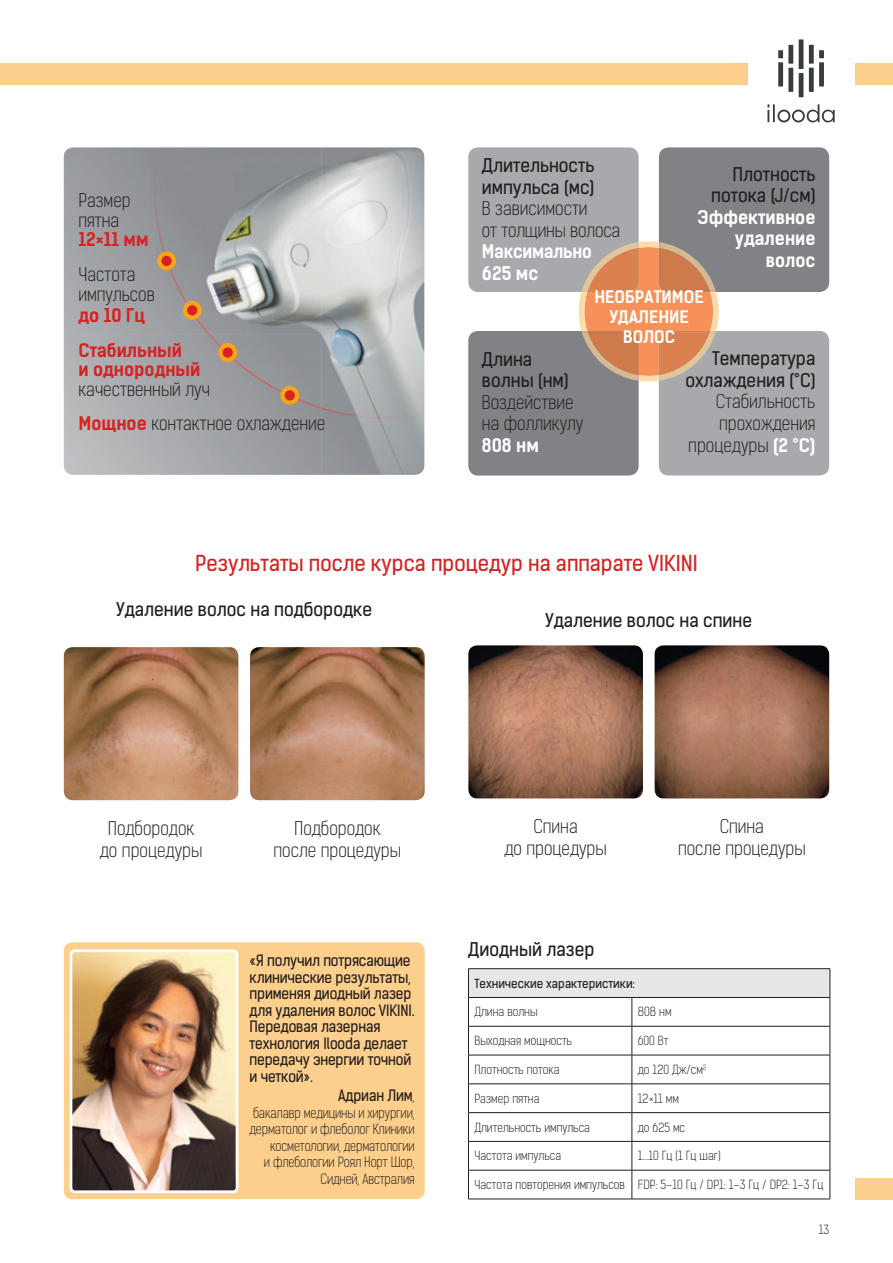
<style>
.page{position:relative;width:893px;height:1263px;background:#fff}
.page>*{position:absolute;margin:0;border:0;box-sizing:border-box;transform-origin:0 0}
.t1{font:21px "Kelson Sans Regular RU";color:#d72222}
.t2{font:18px/21.6px "Kelson Sans Light RU";color:#231f20}
.t3{font:18px/21.6px "Kelson Sans Regular RU";color:#231f20}
.t4{font:18px/21.6px "Kelson Sans Bold RU";color:#fff}
.t5{font:18px/19.5px "Kelson Sans Bold RU";color:#d72222}
.t6{font:16.5px/19.8px "Kelson Sans Bold RU";color:#fff;text-align:center}
.t7{font:15px/16.5px "Kelson Sans Regular RU";letter-spacing:-.01em;color:#231f20;scale:.95 1}
.t8{font:13.5px/16.5px "Kelson Sans Light RU";letter-spacing:-.01em;color:#231f20;text-align:right;scale:.95 1}
.t9{font:12px "Kelson Sans Light RU";color:#231f20}
.t10{font:12px "Kelson Sans Regular RU";color:#231f20}
.s1{font-family:"Kelson Sans Bold RU";color:#d72222}
.s2{font-family:"Kelson Sans Bold RU";color:#fff}
.s3{font-family:"Kelson Sans Light RU"}
</style>
<div class="page">
<div style="left:468px;top:969px;width:362px;height:28px;background:#e6e7e9"></div>
<hr style="left:468px;top:968px;width:164px;height:1px;background:#231f20">
<hr style="left:632px;top:968px;width:198px;height:1px;background:#231f20">
<hr style="left:468px;top:997px;width:164px;height:1px;background:#231f20">
<hr style="left:632px;top:997px;width:198px;height:1px;background:#231f20">
<hr style="left:468px;top:1026px;width:164px;height:1px;background:#231f20">
<hr style="left:632px;top:1026px;width:198px;height:1px;background:#231f20">
<hr style="left:468px;top:1055px;width:164px;height:1px;background:#231f20">
<hr style="left:632px;top:1055px;width:198px;height:1px;background:#231f20">
<hr style="left:468px;top:1083px;width:164px;height:1px;background:#231f20">
<hr style="left:632px;top:1083px;width:198px;height:1px;background:#231f20">
<hr style="left:468px;top:1112px;width:164px;height:1px;background:#231f20">
<hr style="left:632px;top:1112px;width:198px;height:1px;background:#231f20">
<hr style="left:468px;top:1141px;width:164px;height:1px;background:#231f20">
<hr style="left:632px;top:1141px;width:198px;height:1px;background:#231f20">
<hr style="left:468px;top:1170px;width:164px;height:1px;background:#231f20">
<svg style="left:468px;top:969px;width:1px;height:230px"></svg>
<hr style="left:632px;top:1170px;width:198px;height:1px;background:#231f20">
<svg style="left:632px;top:998px;width:1px;height:201px"></svg>
<svg style="left:830px;top:969px;width:1px;height:230px"></svg>
<hr style="left:468px;top:1199px;width:164px;height:1px;background:#231f20">
<hr style="left:632px;top:1199px;width:198px;height:1px;background:#231f20">
<div style="left:64px;top:942px;width:361px;height:257px;background:#fdcf8c;border-radius:9px"></div>
<img style="left:74px;top:953px;width:160px;height:236px">
<div style="left:70px;top:949px;width:168px;height:244px;border:3px solid #fff;border-radius:4px"></div>
<img style="left:64px;top:147px;width:360px;height:328px">
<div style="left:159px;top:254px;width:15px;height:14px;background:#d72222;border-radius:50%"></div>
<div style="left:157px;top:252px;width:19px;height:18px;border:4px solid #f9a51b;border-radius:50%"></div>
<div style="left:185px;top:303px;width:15px;height:15px;background:#d72222;border-radius:50%"></div>
<div style="left:183px;top:301px;width:19px;height:19px;border:4px solid #f9a51b;border-radius:50%"></div>
<svg style="left:220px;top:345px;width:15px;height:15px"></svg>
<div style="left:218px;top:343px;width:19px;height:19px;border:4px solid #f9a51b;border-radius:50%"></div>
<svg style="left:282px;top:388px;width:15px;height:15px"></svg>
<div style="left:280px;top:386px;width:19px;height:19px;border:4px solid #f9a51b;border-radius:50%"></div>
<svg style="left:468px;top:147px;width:361px;height:329px;background:#aaa09c"></svg>
<img style="left:64px;top:647px;width:174px;height:153px">
<img style="left:250px;top:647px;width:175px;height:153px">
<img style="left:468px;top:645px;width:175px;height:153px">
<img style="left:654px;top:645px;width:175px;height:153px">
<div style="left:0;top:64px;width:893px;height:21px;background:#fdcf8c"></div>
<div style="left:855px;top:1178px;width:38px;height:21px;background:#fdcf8c"></div>
<div style="left:748px;top:36px;width:107px;height:87px;background:#fff"></div>
<div style="left:778px;top:50px;width:5px;height:8px;background:#363c40"></div>
<div style="left:778px;top:62px;width:5px;height:24px;background:#363c40"></div>
<div style="left:819px;top:62px;width:5px;height:24px;background:#363c40"></div>
<div style="left:819px;top:50px;width:5px;height:8px;background:#363c40"></div>
<div style="left:788px;top:68px;width:5px;height:24px;background:#363c40"></div>
<div style="left:788px;top:45px;width:5px;height:19px;background:#363c40"></div>
<div style="left:809px;top:45px;width:5px;height:19px;background:#363c40"></div>
<div style="left:809px;top:68px;width:5px;height:24px;background:#363c40"></div>
<hr style="left:799px;top:73px;width:4px;height:24px;background:#363c40">
<hr style="left:799px;top:39px;width:4px;height:30px;background:#363c40">
<svg style="left:767px;top:104px;width:68px;height:19px"></svg>
<p class="t2" style="left:78px;top:191px;width:54px;line-height:19.5px">Размер пятна</p>
<p class="t5" style="left:78px;top:230px;width:71px">12×11 мм</p>
<p class="t2" style="left:78px;top:265px;width:78px;line-height:19.5px">Частота импульсов</p>
<p class="t5" style="left:78px;top:306px;width:68px">до 10 Гц</p>
<p class="t5" style="left:78px;top:340px;width:123px">Стабильный<br>и однородный</p>
<p class="t2" style="left:78px;top:372px;width:248px;line-height:34.2px">качественный луч<br><span class="s1">Мощное</span> контактное охлаждение</p>
<p class="t3" style="left:482px;top:155px;width:114px">Длительность импульса (мс)</p>
<p class="t2" style="left:482px;top:198px;width:140px">В зависимости<br>от толщины волоса</p>
<p class="t4" style="left:482px;top:241px;width:111px">Максимально<br>625 мс</p>
<p class="t3" style="left:711px;top:163px;width:106px;text-align:right">Плотность потока (J/см)</p>
<p class="t4" style="left:697px;top:206px;width:120px;text-align:right">Эффективное удаление волос</p>
<p class="t3" style="left:482px;top:348px;width:88px">Длина волны (нм)</p>
<p class="t2" style="left:482px;top:391px;width:103px">Воздействие на фолликулу</p>
<p class="t4" style="left:482px;top:434px;width:58px">808 нм</p>
<p class="t6" style="left:594px;top:287px;width:111px">НЕОБРАТИМОЕ<br>УДАЛЕНИЕ<br>ВОЛОС</p>
<p class="t3" style="left:685px;top:348px;width:132px;text-align:right">Температура охлаждения (°С)</p>
<p class="t2" style="left:688px;top:391px;width:129px;text-align:right">Стабильность прохождения процедуры <span class="s2">(2 °С)</span></p>
<p class="t1" style="left:195px;top:550px;width:504px">Результаты после курса процедур на аппарате VIKINI</p>
<p class="t3" style="left:116px;top:598px;width:257px">Удаление волос на подбородке</p>
<p class="t3" style="left:545px;top:609px;width:208px">Удаление волос на спине</p>
<p class="t2" style="left:100px;top:818px;width:104px;text-align:center">Подбородок до процедуры</p>
<p class="t2" style="left:274px;top:818px;width:129px;text-align:center">Подбородок после процедуры</p>
<p class="t7" style="left:250px;top:952px;width:175px">«Я получил потрясающие клинические результаты, применяя диодный лазер для удаления волос VIKINI.<br>Передовая лазерная технология Ilooda делает передачу энергии точной и четкой».</p>
<p class="t7" style="left:338px;top:1087px;width:82px">Адриан Лим<span class="s3">,</span></p>
<p class="t8" style="left:250px;top:1104px;width:175px">бакалавр медицины и хирургии, дерматолог и флеболог Клиники косметологии, дерматологии<br>и флебологии Роял Норт Шор,<br>Сидней, Австралия</p>
<p class="t2" style="left:504px;top:816px;width:104px;text-align:center">Спина<br>до процедуры</p>
<p class="t2" style="left:678px;top:816px;width:129px;text-align:center">Спина<br>после процедуры</p>
<p class="t3" style="left:468px;top:938px;width:128px">Диодный лазер</p>
<p class="t10" style="left:474px;top:976px;width:162px">Технические характеристики:</p>
<p class="t9" style="left:474px;top:1005px;width:65px">Длина волны</p>
<p class="t9" style="left:638px;top:1005px;width:35px">808 нм</p>
<p class="t9" style="left:474px;top:1033px;width:99px">Выходная мощность</p>
<p class="t9" style="left:638px;top:1033px;width:32px">600 Вт</p>
<p class="t9" style="left:474px;top:1062px;width:87px">Плотность потока</p>
<p class="t9" style="left:638px;top:1062px;width:70px">до 120 Дж/см<sup>2</sup></p>
<p class="t9" style="left:474px;top:1091px;width:67px">Размер пятна</p>
<p class="t9" style="left:638px;top:1091px;width:43px">12×11 мм</p>
<p class="t9" style="left:474px;top:1120px;width:117px">Длительность импульса</p>
<p class="t9" style="left:638px;top:1120px;width:49px">до 625 мс</p>
<p class="t9" style="left:474px;top:1148px;width:88px">Частота импульса</p>
<p class="t9" style="left:638px;top:1148px;width:84px">1...10 Гц (1 Гц шаг)</p>
<p class="t9" style="left:474px;top:1177px;width:350px">Частота повторения импульсов FDP: 5–10 Гц / DP1: 1–3 Гц / DP2: 1–3 Гц</p>
<p class="t9" style="left:819px;top:1222px;width:12px">13</p>
</div>
